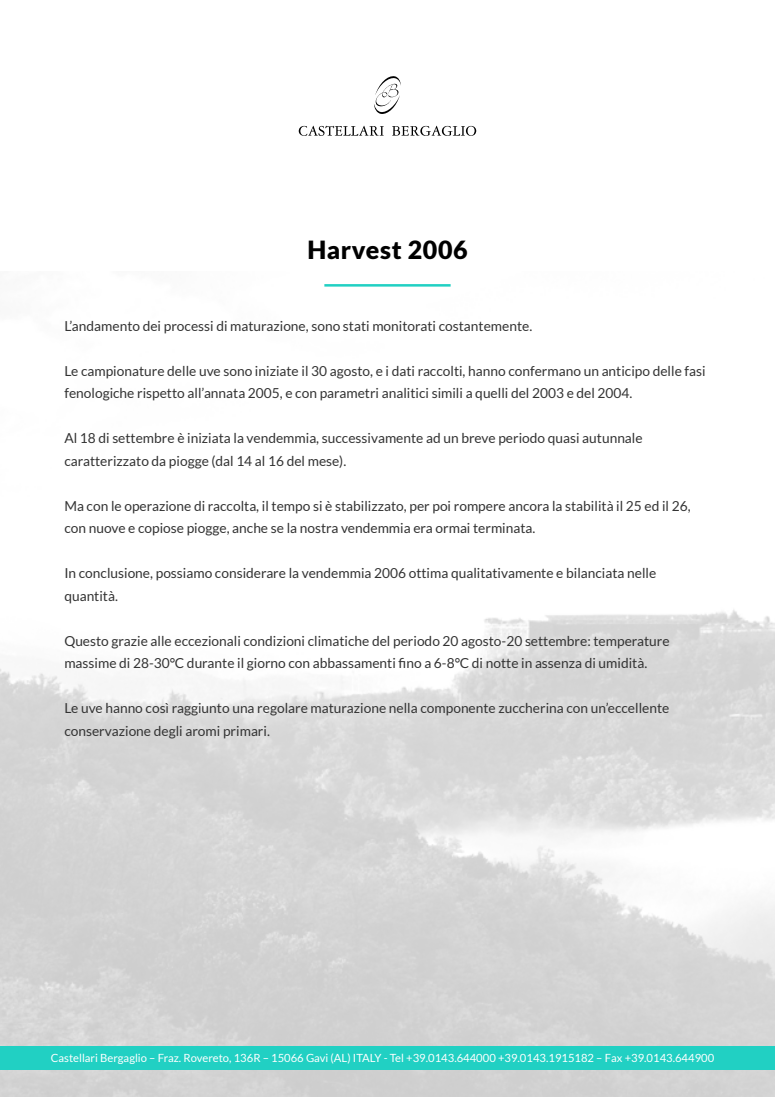
<style>
.page{position:relative;width:775px;height:1097px;background:#fff}
.page>*{position:absolute;margin:0;border:0;box-sizing:border-box;transform-origin:0 0}
.t1{font:900 25px "Lato";letter-spacing:.025em;color:#000}
.t2{font:13.75px/22.5px "Lato";color:#333}
.t3{font:11.25px "Lato";color:#fff}
</style>
<div class="page">
<img style="left:0;top:286px;width:775px;height:810px">
<div style="left:0;top:1045px;width:775px;height:24px;background:#21d0c3"></div>
<svg style="left:392px;top:126px;width:84px;height:10px"></svg>
<svg style="left:374px;top:76px;width:27px;height:38px"></svg>
<svg style="left:299px;top:126px;width:85px;height:10px"></svg>
<hr style="left:324px;top:284px;width:127px;height:2px;background:#21d0c3">
<h1 class="t1" style="left:307px;top:235px;width:162px">Harvest 2006</h1>
<p class="t2" style="left:64px;top:314px;width:469px">L’andamento dei processi di maturazione, sono stati monitorati costantemente.</p>
<p class="t2" style="left:64px;top:359px;width:643px">Le campionature delle uve sono iniziate il 30 agosto, e i dati raccolti, hanno confermano un anticipo delle fasi fenologiche rispetto all’annata 2005, e con parametri analitici simili a quelli del 2003 e del 2004.</p>
<p class="t2" style="left:64px;top:427px;width:580px">Al 18 di settembre è iniziata la vendemmia, successivamente ad un breve periodo quasi autunnale caratterizzato da piogge (dal 14 al 16 del mese).</p>
<p class="t2" style="left:64px;top:494px;width:628px">Ma con le operazione di raccolta, il tempo si è stabilizzato, per poi rompere ancora la stabilità il 25 ed il 26, con nuove e copiose piogge, anche se la nostra vendemmia era ormai terminata.</p>
<p class="t2" style="left:64px;top:562px;width:593px">In conclusione, possiamo considerare la vendemmia 2006 ottima qualitativamente e bilanciata nelle quantità.</p>
<p class="t2" style="left:64px;top:629px;width:607px">Questo grazie alle eccezionali condizioni climatiche del periodo 20 agosto-20 settembre: temperature massime di 28-30°C durante il giorno con abbassamenti fino a 6-8°C di notte in assenza di umidità.</p>
<p class="t2" style="left:64px;top:697px;width:607px">Le uve hanno così raggiunto una regolare maturazione nella componente zuccherina con un’eccellente conservazione degli aromi primari.</p>
<p class="t3" style="left:51px;top:1051px;width:665px">Castellari Bergaglio – Fraz. Rovereto, 136R – 15066 Gavi (AL) ITALY - Tel +39.0143.644000 +39.0143.1915182 – Fax +39.0143.644900</p>
</div>
